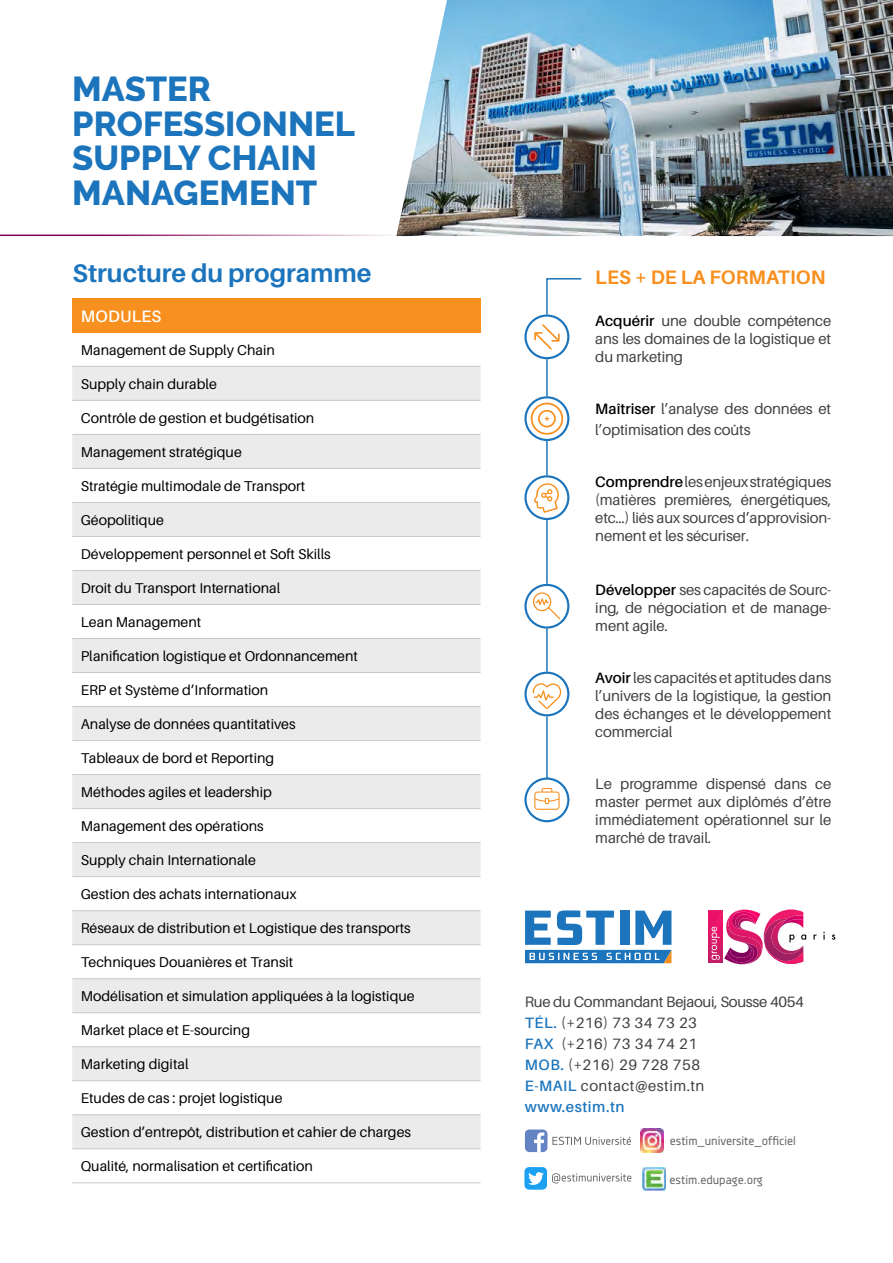
<style>
.page{position:relative;width:893px;height:1263px;background:#fff}
.page>*{position:absolute;margin:0;border:0;box-sizing:border-box;transform-origin:0 0}
.t1{font:800 34.5px/34.5px "Raleway";color:#1c75bc}
.t2{font:700 25.5px "Aileron";color:#1c75bc}
.t3{font:700 19.5px "Aileron";color:#f7901e}
.t4{font:600 16.5px "Aileron";letter-spacing:.01em;color:#fff}
.t5{font:15px/18px "Aileron";letter-spacing:-.01em;color:#414042;text-align:justify}
.t6{font:15px/21px "Aileron";letter-spacing:.03em;color:#414042}
.t7{font:14.25px "Aileron";color:#000}
.t8{font:12.45px "Decima Nova Pro";color:#616366}
.s1{font-weight:600;color:#000}
.s2{font-weight:600;color:#1c75bc}
</style>
<div class="page">
<svg style="left:524px;top:396px;width:45px;height:45px"></svg>
<svg style="left:524px;top:475px;width:45px;height:45px"></svg>
<svg style="left:524px;top:777px;width:45px;height:45px"></svg>
<hr style="left:546px;top:359px;width:2px;height:37px;background:#1c75bc">
<svg style="left:524px;top:278px;width:58px;height:81px"></svg>
<hr style="left:546px;top:441px;width:2px;height:34px;background:#1c75bc">
<hr style="left:546px;top:518px;width:2px;height:66px;background:#1c75bc">
<hr style="left:546px;top:629px;width:2px;height:43px;background:#1c75bc">
<hr style="left:546px;top:716px;width:2px;height:63px;background:#1c75bc">
<div style="left:72px;top:298px;width:408px;height:34px;background:#f7901e"></div>
<svg style="left:72px;top:367px;width:408px;height:781px;fill:#ebebec"></svg>
<hr style="left:72px;top:366px;width:408px;height:1px;background:#c7c8ca">
<hr style="left:72px;top:400px;width:408px;height:1px;background:#c7c8ca">
<hr style="left:72px;top:434px;width:408px;height:1px;background:#c7c8ca">
<hr style="left:72px;top:468px;width:408px;height:1px;background:#c7c8ca">
<hr style="left:72px;top:502px;width:408px;height:1px;background:#c7c8ca">
<hr style="left:72px;top:536px;width:408px;height:1px;background:#c7c8ca">
<hr style="left:72px;top:570px;width:408px;height:1px;background:#c7c8ca">
<hr style="left:72px;top:604px;width:408px;height:1px;background:#c7c8ca">
<hr style="left:72px;top:638px;width:408px;height:1px;background:#c7c8ca">
<hr style="left:72px;top:672px;width:408px;height:1px;background:#c7c8ca">
<hr style="left:72px;top:706px;width:408px;height:1px;background:#c7c8ca">
<hr style="left:72px;top:740px;width:408px;height:1px;background:#c7c8ca">
<hr style="left:72px;top:774px;width:408px;height:1px;background:#c7c8ca">
<hr style="left:72px;top:808px;width:408px;height:1px;background:#c7c8ca">
<hr style="left:72px;top:842px;width:408px;height:1px;background:#c7c8ca">
<hr style="left:72px;top:876px;width:408px;height:1px;background:#c7c8ca">
<hr style="left:72px;top:910px;width:408px;height:1px;background:#c7c8ca">
<hr style="left:72px;top:944px;width:408px;height:1px;background:#c7c8ca">
<hr style="left:72px;top:978px;width:408px;height:1px;background:#c7c8ca">
<hr style="left:72px;top:1012px;width:408px;height:1px;background:#c7c8ca">
<hr style="left:72px;top:1046px;width:408px;height:1px;background:#c7c8ca">
<hr style="left:72px;top:1080px;width:408px;height:1px;background:#c7c8ca">
<hr style="left:72px;top:1114px;width:408px;height:1px;background:#c7c8ca">
<hr style="left:72px;top:1148px;width:408px;height:1px;background:#c7c8ca">
<hr style="left:72px;top:1182px;width:408px;height:1px;background:#c7c8ca">
<svg style="left:524px;top:584px;width:45px;height:45px"></svg>
<svg style="left:524px;top:672px;width:45px;height:44px"></svg>
<hr style="left:0;top:235px;width:893px;height:1px;background:#820053">
<div style="left:524px;top:1167px;width:23px;height:23px;background:#1ca1f2;border-radius:5px"></div>
<svg style="left:528px;top:1172px;width:16px;height:13px"></svg>
<svg style="left:552px;top:1173px;width:79px;height:10px"></svg>
<svg style="left:525px;top:1129px;width:106px;height:23px"></svg>
<img style="left:642px;top:1167px;width:23px;height:24px">
<img style="left:641px;top:1129px;width:22px;height:23px">
<svg style="left:525px;top:910px;width:146px;height:53px"></svg>
<svg style="left:709px;top:909px;width:126px;height:55px"></svg>
<img style="left:396px;top:0;width:497px;height:236px">
<h1 class="t1" style="left:72px;top:72px;width:284px">MASTER<br>PROFESSIONNEL<br>SUPPLY CHAIN<br>MANAGEMENT</h1>
<h2 class="t2" style="left:72px;top:259px;width:301px">Structure du programme</h2>
<p class="t4" style="left:81px;top:307px;width:82px">MODULES</p>
<p class="t7" style="left:81px;top:342px;width:196px">Management de Supply Chain</p>
<p class="t7" style="left:81px;top:376px;width:138px">Supply chain durable</p>
<p class="t7" style="left:81px;top:410px;width:235px">Contrôle de gestion et budgétisation</p>
<p class="t7" style="left:81px;top:444px;width:163px">Management stratégique</p>
<p class="t7" style="left:81px;top:478px;width:226px">Stratégie multimodale de Transport</p>
<p class="t7" style="left:81px;top:512px;width:85px">Géopolitique</p>
<p class="t7" style="left:81px;top:546px;width:251px">Développement personnel et Soft Skills</p>
<p class="t7" style="left:81px;top:580px;width:201px">Droit du Transport International</p>
<p class="t7" style="left:81px;top:614px;width:122px">Lean Management</p>
<p class="t7" style="left:81px;top:648px;width:279px">Planification logistique et Ordonnancement</p>
<p class="t7" style="left:81px;top:682px;width:189px">ERP et Système d’Information</p>
<p class="t7" style="left:81px;top:716px;width:216px">Analyse de données quantitatives</p>
<p class="t7" style="left:81px;top:750px;width:195px">Tableaux de bord et Reporting</p>
<p class="t7" style="left:81px;top:784px;width:192px">Méthodes agiles et leadership</p>
<p class="t7" style="left:81px;top:818px;width:185px">Management des opérations</p>
<p class="t7" style="left:81px;top:852px;width:177px">Supply chain Internationale</p>
<p class="t7" style="left:81px;top:886px;width:217px">Gestion des achats internationaux</p>
<p class="t7" style="left:81px;top:920px;width:331px">Réseaux de distribution et Logistique des transports</p>
<p class="t7" style="left:81px;top:954px;width:214px">Techniques Douanières et Transit</p>
<p class="t7" style="left:81px;top:988px;width:335px">Modélisation et simulation appliquées à la logistique</p>
<p class="t7" style="left:81px;top:1022px;width:171px">Market place et E-sourcing</p>
<p class="t7" style="left:81px;top:1056px;width:109px">Marketing digital</p>
<p class="t7" style="left:81px;top:1090px;width:203px">Etudes de cas : projet logistique</p>
<p class="t7" style="left:81px;top:1124px;width:332px">Gestion d’entrepôt, distribution et cahier de charges</p>
<p class="t7" style="left:81px;top:1158px;width:234px">Qualité, normalisation et certification</p>
<h3 class="t3" style="left:595px;top:267px;width:232px">LES + DE LA FORMATION</h3>
<p class="t5" style="left:595px;top:312px;width:237px"><span class="s1">Acquérir</span> une double compétence ans les domaines de la logistique et du marketing</p>
<p class="t5" style="left:595px;top:398px;width:237px;line-height:21px"><span class="s1">Maîtriser</span> l’analyse des données et l’optimisation des coûts</p>
<p class="t5" style="left:595px;top:473px;width:237px"><span class="s1">Comprendre</span>les enjeux stratégiques (matières premières, énergétiques, etc…) liés aux sources d’approvision&shy;nement et les sécuriser.</p>
<p class="t5" style="left:595px;top:581px;width:237px"><span class="s1">Développer</span> ses capacités de Sourc&shy;ing, de négociation et de manage&shy;ment agile.</p>
<p class="t5" style="left:595px;top:669px;width:238px"><span class="s1">Avoir</span> les capacités et aptitudes dans l’univers de la logistique, la gestion des échanges et le développement commercial</p>
<p class="t5" style="left:595px;top:775px;width:237px">Le programme dispensé dans ce master permet aux diplômés d’être immédiatement opérationnel sur le marché de travail.</p>
<p class="t6" style="left:525px;top:992px;width:281px">Rue du Commandant Bejaoui, Sousse 4054<br><span class="s2">TÉL.</span> (+216) 73 34 73 23<br><span class="s2">FAX</span> (+216) 73 34 74 21<br><span class="s2">MOB.</span> (+216) 29 728 758<br><span class="s2">E-MAIL</span> contact@estim.tn <span class="s2">www.estim.tn</span></p>
<p class="t8" style="left:670px;top:1134px;width:127px">estim_universite_officiel</p>
<p class="t8" style="left:670px;top:1172px;width:95px">estim.edupage.org</p>
</div>
